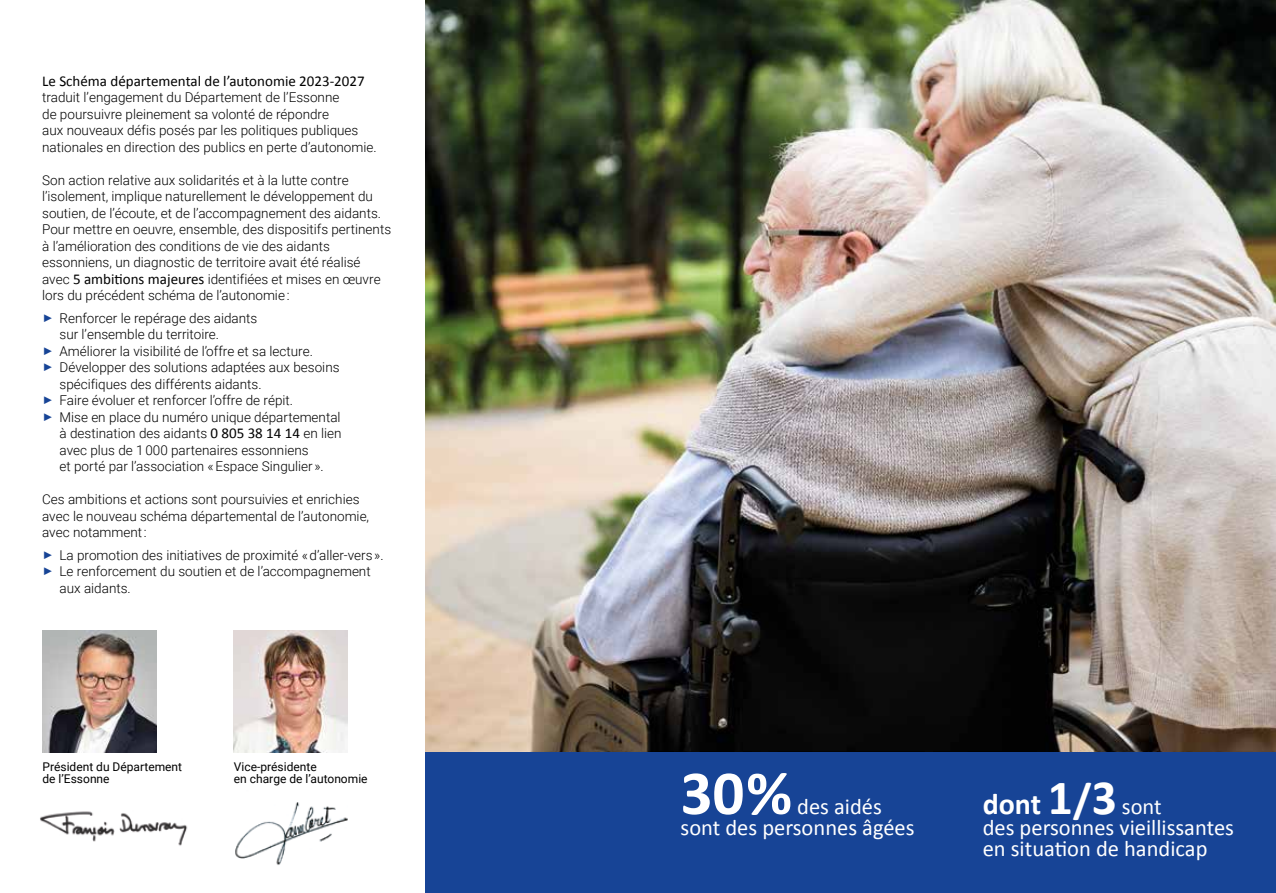
<style>
.page{position:relative;width:1276px;height:893px;background:#fff}
.page>*{position:absolute;margin:0;border:0;box-sizing:border-box;transform-origin:0 0}
.t1{font:700 63px "Calibri";color:#fff}
.t2{font:700 30px "Calibri";color:#fff}
.t3{font:22.5px/21px "Calibri";color:#fff}
.t4{font:15px "Calibri";color:#000}
.t5{font:300 13.5px/16.5px "Roboto";color:#000}
.t6{font:12px/12px "Roboto";color:#000}
.s1{font-family:"Calibri";font-weight:400;font-size:15px}
.s2{font-family:"Montserrat";font-weight:600;font-size:18px;color:#174496}
.s3{font-size:49.5px}
.s4{font-size:43.5px}
.s5{font-weight:400;font-size:22.5px}
</style>
<div class="page">
<img style="left:425px;top:0;width:851px;height:752px">
<img style="left:43px;top:630px;width:113px;height:122px">
<img style="left:234px;top:630px;width:114px;height:122px">
<img style="left:40px;top:811px;width:148px;height:35px">
<img style="left:235px;top:802px;width:113px;height:63px">
<div style="left:425px;top:752px;width:851px;height:141px;background:#174496"></div>
<p class="t4" style="left:42px;top:71px;width:324px">Le Schéma départemental de l’autonomie 2023-2027</p>
<p class="t5" style="left:42px;top:89px;width:336px">traduit l’engagement du Département de l’Essonne<br>de poursuivre pleinement sa volonté de répondre<br>aux nouveaux défis posés par les politiques publiques nationales en direction des publics en perte d’autonomie.</p>
<p class="t5" style="left:42px;top:171px;width:350px">Son action relative aux solidarités et à la lutte contre l’isolement, implique naturellement le développement du soutien, de l’écoute, et de l’accompagnement des aidants.<br>Pour mettre en oeuvre, ensemble, des dispositifs pertinents à l’amélioration des conditions de vie des aidants essonniens, un diagnostic de territoire avait été réalisé avec <span class="s1">5 ambitions majeures</span> identifiées et mises en œuvre lors du précédent schéma de l’autonomie :</p>
<p class="t5" style="left:42px;top:309px;width:217px"><span class="s2">▶</span> Renforcer le repérage des aidants</p>
<p class="t5" style="left:60px;top:326px;width:161px">sur l’ensemble du territoire.</p>
<p class="t5" style="left:42px;top:342px;width:272px"><span class="s2">▶</span> Améliorer la visibilité de l’offre et sa lecture.</p>
<p class="t5" style="left:42px;top:359px;width:299px"><span class="s2">▶</span> Développer des solutions adaptées aux besoins</p>
<p class="t5" style="left:60px;top:375px;width:204px">spécifiques des différents aidants.</p>
<p class="t5" style="left:42px;top:392px;width:252px"><span class="s2">▶</span> Faire évoluer et renforcer l’offre de répit.</p>
<p class="t5" style="left:42px;top:408px;width:300px"><span class="s2">▶</span> Mise en place du numéro unique départemental</p>
<p class="t5" style="left:60px;top:425px;width:283px">à destination des aidants <span class="s1">0 805 38 14 14</span> en lien</p>
<p class="t5" style="left:60px;top:441px;width:250px">avec plus de 1 000 partenaires essonniens</p>
<p class="t5" style="left:60px;top:458px;width:266px">et porté par l’association « Espace Singulier ».</p>
<p class="t5" style="left:42px;top:491px;width:328px">Ces ambitions et actions sont poursuivies et enrichies avec le nouveau schéma départemental de l’autonomie, avec notamment :</p>
<p class="t5" style="left:42px;top:546px;width:343px"><span class="s2">▶</span> La promotion des initiatives de proximité « d’aller-vers ».</p>
<p class="t5" style="left:42px;top:563px;width:330px"><span class="s2">▶</span> Le renforcement du soutien et de l’accompagnement</p>
<p class="t5" style="left:60px;top:579px;width:73px">aux aidants.</p>
<p class="t6" style="left:43px;top:760px;width:141px">Président du Département de l’Essonne</p>
<p class="t6" style="left:234px;top:760px;width:135px">Vice-présidente<br>en charge de l’autonomie</p>
<h1 class="t1" style="left:680px;top:753px;width:113px">30%</h1>
<h3 class="t3" style="left:680px;top:796px;width:236px;text-indent:117px">des aidés sont des personnes âgées</h3>
<h2 class="t2" style="left:982px;top:785px;width:180px">dont <span class="s3">1</span><span class="s4">/</span><span class="s3">3</span> <span class="s5">sont</span></h2>
<h3 class="t3" style="left:982px;top:817px;width:253px">des personnes vieillissantes en situation de handicap</h3>
</div>
